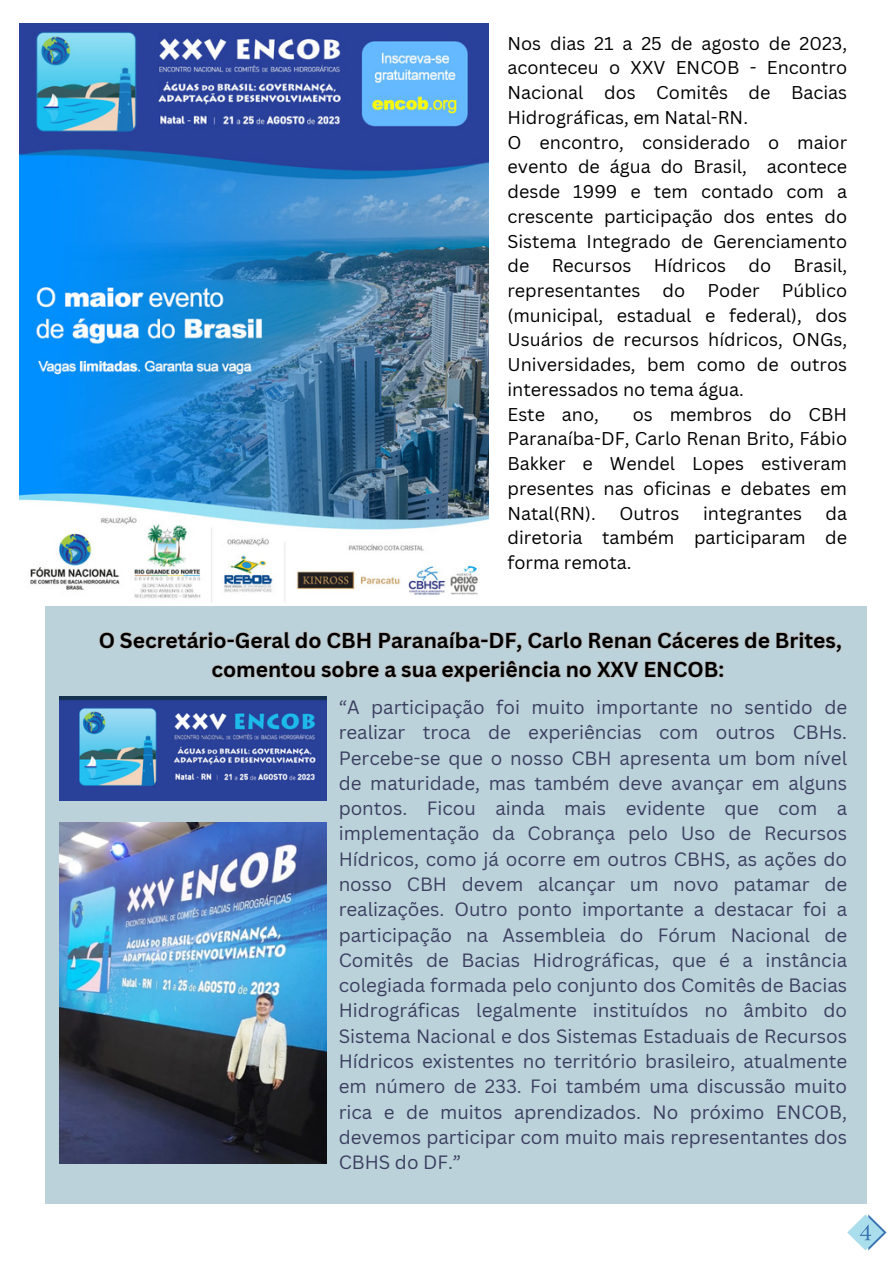
<style>
.page{position:relative;width:893px;height:1264px;background:#fff}
.page>*{position:absolute;margin:0;border:0;box-sizing:border-box;transform-origin:0 0}
.t1{font:700 21px/29.2px "Canva Sans";color:#000;text-align:center}
.t2{font:18.75px/25.3px "Canva Sans";color:#3a3f5f;text-align:justify}
.t3{font:18px/24.8px "Canva Sans";color:#000;text-align:justify}
</style>
<div class="page">
<svg style="left:847px;top:1214px;width:39px;height:36px"></svg>
<img style="left:19px;top:23px;width:469px;height:580px">
<div style="left:45px;top:606px;width:821px;height:597px;background:#bcd2da"></div>
<img style="left:60px;top:822px;width:266px;height:341px">
<img style="left:60px;top:696px;width:266px;height:104px">
<svg style="left:99px;top:631px;width:743px;height:52px"></svg>
<p class="t3" style="left:507px;top:30px;width:341px">Nos dias 21 a 25 de agosto de 2023, aconteceu o XXV ENCOB - Encontro Nacional dos Comitês de Bacias Hidrográficas, em Natal-RN.</p>
<p class="t3" style="left:507px;top:129px;width:341px">O encontro, considerado o maior evento de água do Brasil, acontece desde 1999 e tem contado com a crescente participação dos entes do Sistema Integrado de Gerenciamento de Recursos Hídricos do Brasil, representantes do Poder Público (municipal, estadual e federal), dos Usuários de recursos hídricos, ONGs, Universidades, bem como de outros interessados no tema água.</p>
<p class="t3" style="left:507px;top:401px;width:93px">Este ano,</p>
<p class="t3" style="left:507px;top:401px;width:341px;text-indent:125px">os membros do CBH Paranaíba-DF, Carlo Renan Brito, Fábio Bakker e Wendel Lopes estiveram presentes nas oficinas e debates em Natal(RN).</p>
<p class="t3" style="left:507px;top:500px;width:341px;text-indent:318px">da diretoria também participaram de forma remota.</p>
<p class="t3" style="left:619px;top:500px;width:62px">Outros</p>
<p class="t3" style="left:703px;top:500px;width:100px">integrantes</p>
<p class="t1" style="left:99px;top:625px;width:744px">O Secretário-Geral do CBH Paranaíba-DF, Carlo Renan Cáceres de Brites, comentou sobre a sua experiência no XXV ENCOB:</p>
<p class="t2" style="left:338px;top:694px;width:510px">“A participação foi muito importante no sentido de realizar troca de experiências com outros CBHs.<br>Percebe-se que o nosso CBH apresenta um bom nível de maturidade, mas também deve avançar em alguns pontos. Ficou ainda mais evidente que com a implementação da Cobrança pelo Uso de Recursos Hídricos, como já ocorre em outros CBHS, as ações do nosso CBH devem alcançar um novo patamar de realizações. Outro ponto importante a destacar foi a participação na Assembleia do Fórum Nacional de Comitês de Bacias Hidrográficas, que é a instância colegiada formada pelo conjunto dos Comitês de Bacias Hidrográficas legalmente instituídos no âmbito do Sistema Nacional e dos Sistemas Estaduais de Recursos Hídricos existentes no território brasileiro, atualmente em número de 233. Foi também uma discussão muito rica e de muitos aprendizados. No próximo ENCOB, devemos participar com muito mais representantes dos CBHS do DF.”</p>
</div>
